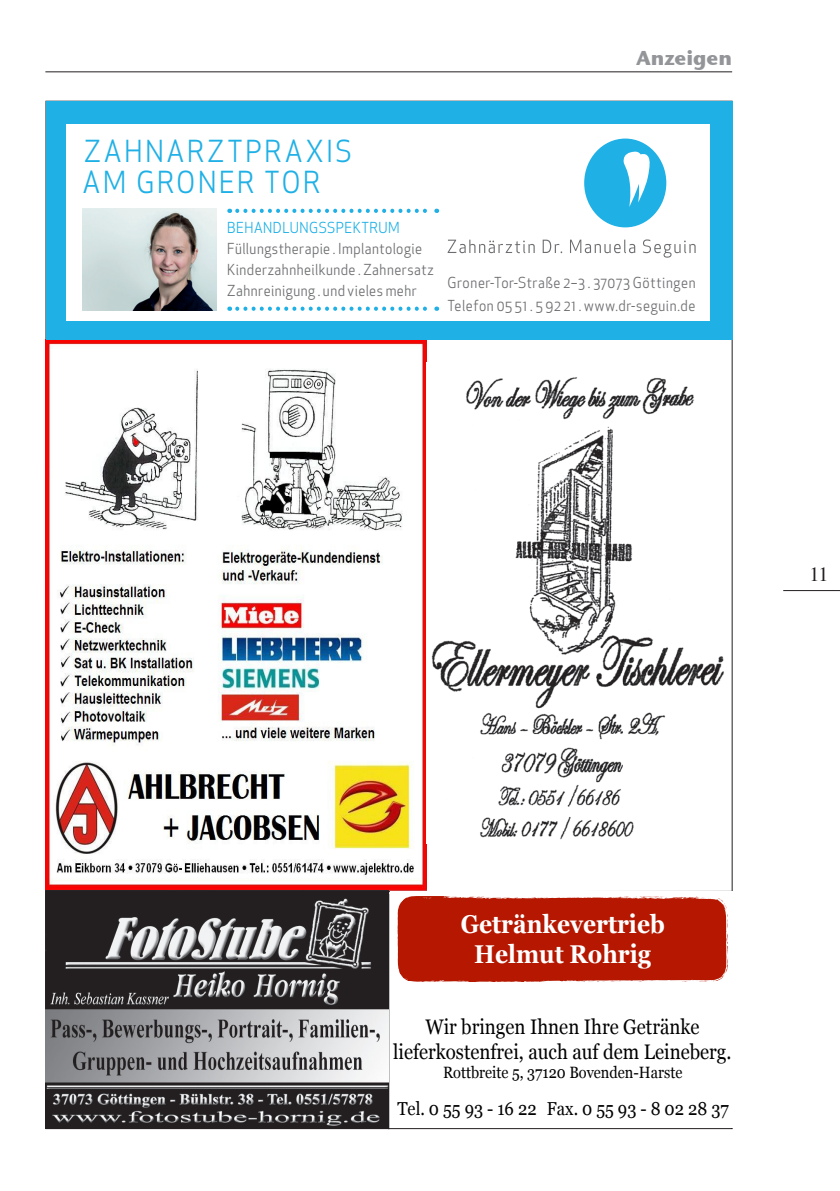
<style>
.page{position:relative;width:840px;height:1191px;background:#fff}
.page>*{position:absolute;margin:0;border:0;box-sizing:border-box;transform-origin:0 0}
.t1{font:29.6px/31.6px "Apex New";letter-spacing:.1em;color:#1fb0e6;scale:.92 1}
.t2{font:700 25.8px/29.2px "Georgia";color:#fff;text-align:center;scale:.89 1}
.t3{font:21px/24.6px "Georgia";color:#000;text-align:center;scale:.89 1}
.t4{font:700 20px "Stone Sans ITC";color:#939598}
.t5{font:20px "Times";color:#231f20}
.t6{font:18.6px "Georgia";color:#000;scale:.89 1}
.t7{font:16.4px "Georgia";color:#000;scale:.89 1}
.t8{font:14.8px/21.2px "Apex New";letter-spacing:.04em;color:#6c6d70;scale:.92 1}
.t9{font:14.8px "Apex New";color:#1fb0e6;scale:.92 1}
</style>
<div class="page">
<hr style="left:782px;top:590px;width:57px;height:1px;background:#231f20">
<hr style="left:45px;top:71px;width:686px;height:1px;background:#231f20">
<img style="left:45px;top:339px;width:381px;height:552px">
<hr style="left:388px;top:893px;width:1px;height:236px;background:#231f20">
<img style="left:431px;top:377px;width:293px;height:463px">
<div style="left:46px;top:101px;width:686px;height:22px;background:#1fb0e6"></div>
<div style="left:46px;top:321px;width:686px;height:18px;background:#1fb0e6"></div>
<div style="left:46px;top:101px;width:20px;height:238px;background:#1fb0e6"></div>
<div style="left:709px;top:101px;width:23px;height:238px;background:#1fb0e6"></div>
<img style="left:83px;top:209px;width:133px;height:102px">
<svg style="left:237px;top:209px;width:200px;height:4px"></svg>
<svg style="left:237px;top:307px;width:200px;height:4px"></svg>
<svg style="left:584px;top:139px;width:82px;height:88px"></svg>
<svg style="left:447px;top:240px;width:87px;height:13px"></svg>
<svg style="left:542px;top:240px;width:20px;height:13px"></svg>
<svg style="left:570px;top:240px;width:65px;height:13px"></svg>
<svg style="left:643px;top:239px;width:52px;height:19px"></svg>
<img style="left:45px;top:891px;width:345px;height:237px">
<div style="left:389px;top:891px;width:344px;height:236px;background:#fff"></div>
<div style="left:397px;top:896px;width:331px;height:86px;background:#b51700"></div>
<h3 class="t4" style="left:635px;top:40px;width:98px">Anzeigen</h3>
<h1 class="t1" style="left:83px;top:135px;width:294px">ZahnarZtpraxIs am groner tor</h1>
<p class="t9" style="left:227px;top:218px;width:189px">Behandlungsspektrum</p>
<p class="t8" style="left:227px;top:238px;width:226px">Füllungstherapie . Implantologie kinderzahnheilkunde . Zahnersatz<br>Zahnreinigung . und vieles mehr</p>
<p class="t8" style="left:447px;top:270px;width:271px;line-height:23.2px">groner-tor-straße 2–3 . 37073 göttingen telefon 05 51 . 5 92 21 . www.dr-seguin.de</p>
<h3 class="t5" style="left:808px;top:555px;width:21px">11</h3>
<h2 class="t2" style="left:460px;top:908px;width:231px">Getränkevertrieb<br>Helmut Rohrig</h2>
<h3 class="t3" style="left:393px;top:1013px;width:381px">Wir bringen Ihnen Ihre Getränke lieferkostenfrei, auch auf dem Leineberg.</h3>
<p class="t7" style="left:443px;top:1060px;width:270px">Rottbreite 5, 37120 Bovenden-Harste</p>
<p class="t6" style="left:397px;top:1094px;width:374px">Tel. 0 55 93 - 16 22 Fax. 0 55 93 - 8 02 28 37</p>
</div>
